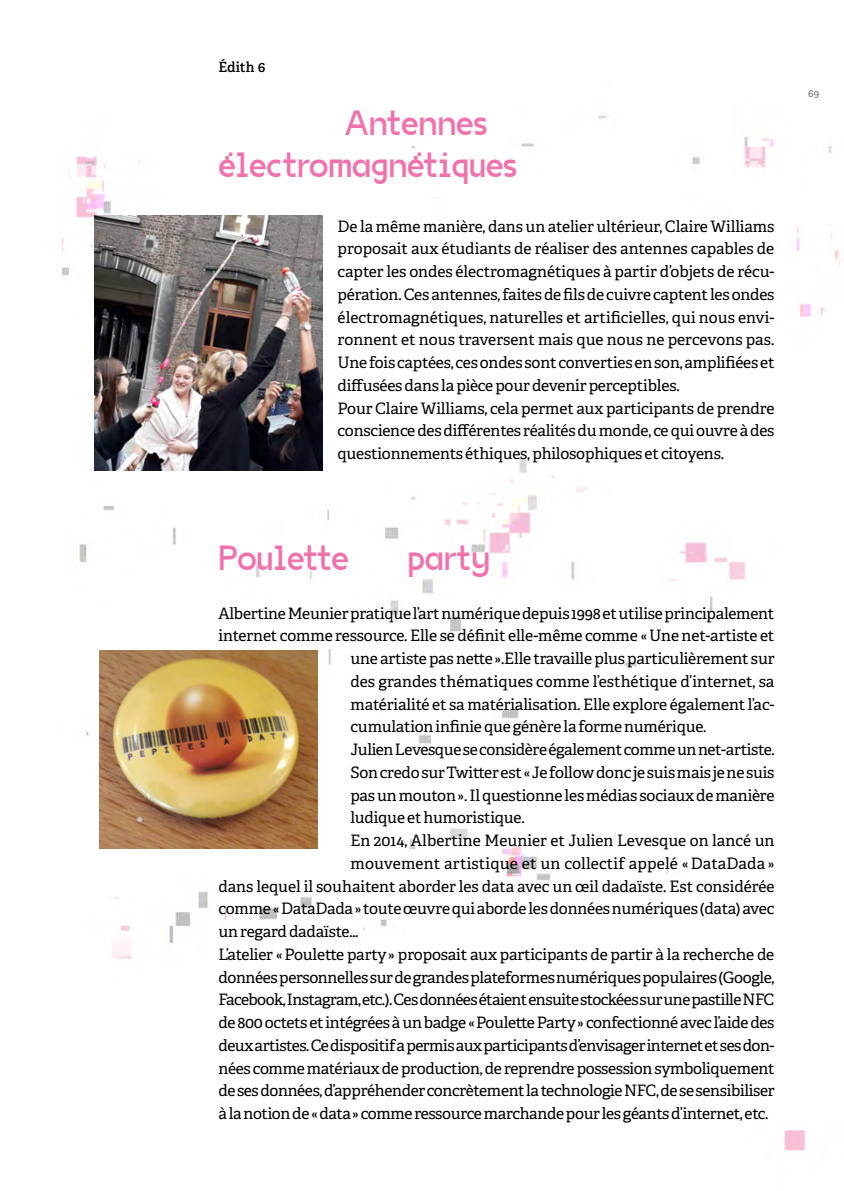
<style>
.page{position:relative;width:844px;height:1191px;background:#fff}
.page>*{position:absolute;margin:0;border:0;box-sizing:border-box;transform-origin:0 0}
.t1{font:35px/42px "VG5000";letter-spacing:-.01em;color:#f171ac}
.t2{font:15.75px/22.8px "Adelle";letter-spacing:-.015em;color:#000}
.t3{font:15.75px "Adelle";letter-spacing:-.035em;color:#000}
.t4{font:15.75px "Adelle";letter-spacing:.005em;color:#000}
.t5{font:15.75px "Adelle";letter-spacing:.01em;color:#000}
.t6{font:600 14px "Adelle";color:#000}
.t7{font:10.5px "Adelle";color:#000}
</style>
<div class="page">
<img style="left:62px;top:115px;width:778px;height:1036px">
<img style="left:94px;top:215px;width:228px;height:255px">
<img style="left:99px;top:650px;width:218px;height:198px">
<p class="t6" style="left:218px;top:59px;width:48px">Édith 6</p>
<h1 class="t1" style="left:218px;top:101px;width:300px;text-indent:126px">Antennes électromagnétiques</h1>
<p class="t2" style="left:337px;top:215px;width:438px">De la même manière, dans un atelier ultérieur, Claire Williams proposait aux étudiants de réaliser des antennes capables de capter les ondes électromagnétiques à partir d’objets de récu&shy;pération. Ces antennes, faites de fils de cuivre captent les ondes électromagnétiques, naturelles et artificielles, qui nous envi&shy;ronnent et nous traversent mais que nous ne percevons pas.<br>Une fois captées, ces ondes sont converties en son, amplifiées et diffusées dans la pièce pour devenir perceptibles.<br>Pour Claire Williams, cela permet aux participants de prendre conscience des différentes réalités du monde, ce qui ouvre à des questionnements éthiques, philosophiques et citoyens.</p>
<h1 class="t1" style="left:218px;top:536px;width:132px">Poulette</h1>
<h1 class="t1" style="left:407px;top:536px;width:84px">party</h1>
<p class="t2" style="left:218px;top:602px;width:557px">Albertine Meunier pratique l’art numérique depuis 1998 et utilise principalement</p>
<p class="t2" style="left:218px;top:624px;width:557px">internet comme ressource. Elle se définit elle-même comme «Une net-artiste et</p>
<p class="t2" style="left:350px;top:647px;width:425px">une artiste pas nette».Elle travaille plus particulièrement sur</p>
<p class="t2" style="left:350px;top:670px;width:425px">des grandes thématiques comme l’esthétique d’internet, sa</p>
<p class="t2" style="left:350px;top:693px;width:425px">matérialité et sa matérialisation. Elle explore également l’ac-</p>
<p class="t2" style="left:350px;top:715px;width:357px">cumulation infinie que génère la forme numérique.</p>
<p class="t2" style="left:350px;top:738px;width:425px">Julien Levesque se considère également comme un net-artiste.</p>
<p class="t2" style="left:350px;top:761px;width:425px">Son credo sur Twitter est «Je follow donc je suis mais je ne suis</p>
<p class="t2" style="left:350px;top:784px;width:425px">pas un mouton». Il questionne les médias sociaux de manière</p>
<p class="t2" style="left:350px;top:806px;width:176px">ludique et humoristique.</p>
<p class="t4" style="left:350px;top:831px;width:425px">En 2014, Albertine Meunier et Julien Levesque on lancé un</p>
<p class="t5" style="left:350px;top:853px;width:425px">mouvement artistique et un collectif appelé «DataDada »</p>
<p class="t2" style="left:218px;top:875px;width:557px">dans lequel il souhaitent aborder les data avec un œil dadaïste. Est considérée</p>
<p class="t2" style="left:218px;top:897px;width:557px">comme «DataDada» toute œuvre qui aborde les données numériques (data) avec</p>
<p class="t2" style="left:218px;top:920px;width:141px">un regard dadaïste…</p>
<p class="t2" style="left:218px;top:943px;width:557px">L’atelier «Poulette party» proposait aux participants de partir à la recherche de</p>
<p class="t2" style="left:218px;top:966px;width:557px">données personnelles sur de grandes plateformes numériques populaires (Google,</p>
<p class="t3" style="left:218px;top:990px;width:557px">Facebook, Instagram, etc.). Ces données étaient ensuite stockées sur une pastille NFC</p>
<p class="t2" style="left:218px;top:1011px;width:557px">de 800 octets et intégrées à un badge «Poulette Party» confectionné avec l’aide des</p>
<p class="t2" style="left:218px;top:1034px;width:557px">deux artistes. Ce dispositif a permis aux participants d’envisager internet et ses don-</p>
<p class="t2" style="left:218px;top:1057px;width:557px">nées comme matériaux de production, de reprendre possession symboliquement</p>
<p class="t2" style="left:218px;top:1079px;width:557px">de ses données, d’appréhender concrètement la technologie NFC, de se sensibiliser</p>
<p class="t2" style="left:218px;top:1102px;width:551px">à la notion de «data» comme ressource marchande pour les géants d’internet, etc.</p>
<p class="t7" style="left:807px;top:87px;width:13px">69</p>
</div>
